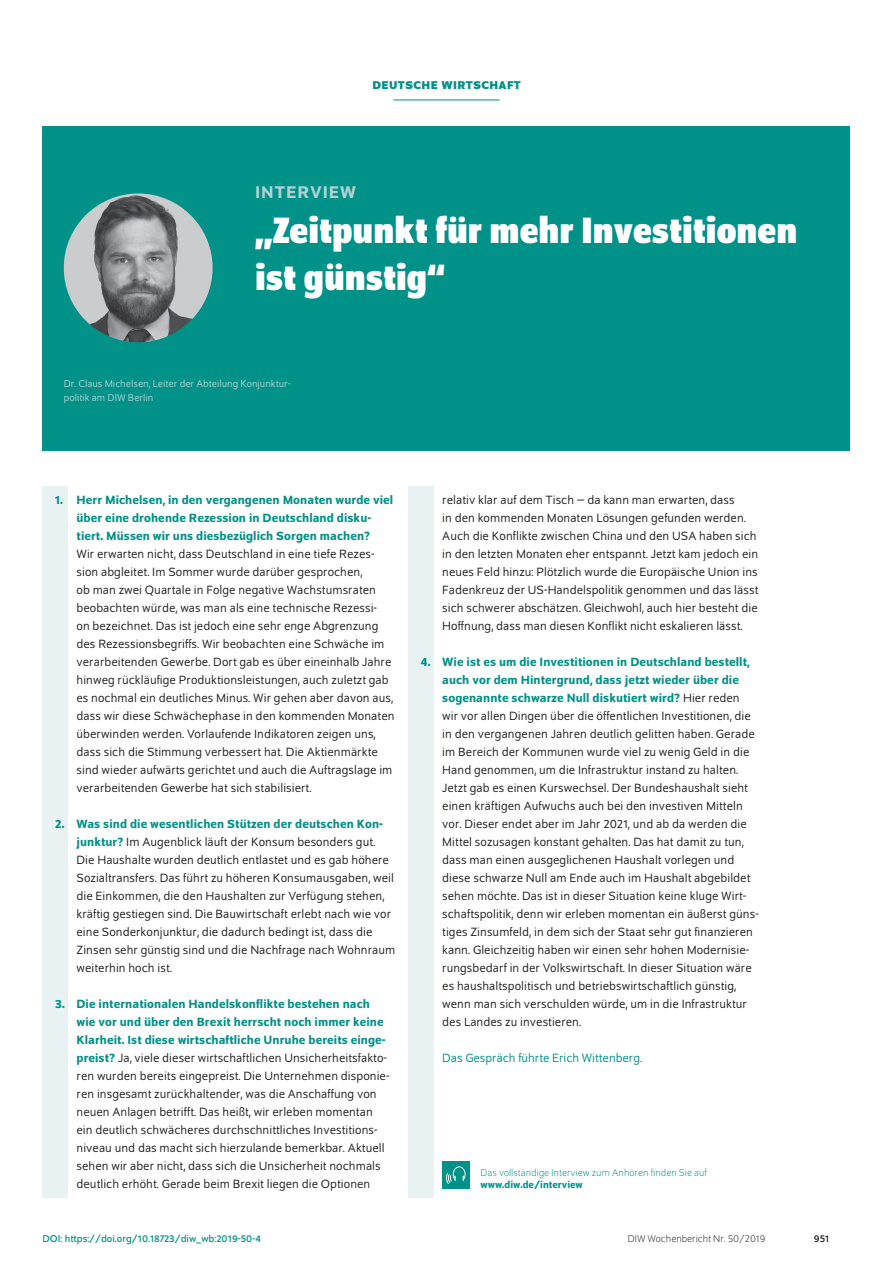
<style>
.page{position:relative;width:893px;height:1263px;background:#fff}
.page>*{position:absolute;margin:0;border:0;box-sizing:border-box;transform-origin:0 0}
.t1{font:700 semi-condensed 39px/46.8px "Schumpeter";color:#fff}
.t2{font:500 18px "Schumpeter";letter-spacing:.05em;color:#afd3d2}
.t3{font:12.75px/18px "Schumpeter Blond";letter-spacing:.005em;color:#231f20}
.t4{font:500 12.75px/18px "Schumpeter";letter-spacing:.005em;color:#009188}
.t5{font:12.75px "Schumpeter Blond";color:#009188}
.t6{font:700 12px "Schumpeter";letter-spacing:.04em;color:#009188}
.t7{font:10.5px/13.5px "Schumpeter Blond";color:#afd3d2}
.t8{font:300 10.5px "Schumpeter";color:#009188}
.t9{font:10.5px "Schumpeter";color:#009188}
.t10{font:300 10.5px "Schumpeter";color:#231f20}
.t11{font:500 10.5px "Schumpeter";color:#009188}
.t12{font:10.5px "Schumpeter";color:#231f20}
.s1{font-family:"Schumpeter";font-weight:500;color:#009188}
.s2{font-family:"Schumpeter Blond";font-weight:400;color:#231f20}
</style>
<div class="page">
<div style="left:408px;top:486px;width:26px;height:711px;background:#e9f2f2"></div>
<div style="left:43px;top:486px;width:25px;height:711px;background:#e9f2f2"></div>
<div style="left:442px;top:1161px;width:27px;height:27px;background:#009188"></div>
<svg style="left:446px;top:1166px;width:20px;height:18px"></svg>
<div style="left:43px;top:126px;width:807px;height:324px;background:#009188"></div>
<hr style="left:393px;top:100px;width:107px;height:1px;background:#009188">
<img style="left:64px;top:193px;width:149px;height:149px;border-radius:74px">
<p class="t6" style="left:372px;top:79px;width:150px">DEUTSCHE WIRTSCHAFT</p>
<h2 class="t2" style="left:255px;top:183px;width:102px">INTERVIEW</h2>
<h1 class="t1" style="left:255px;top:207px;width:544px">„Zeitpunkt für mehr Investitionen ist günstig“</h1>
<p class="t7" style="left:64px;top:377px;width:228px">Dr. Claus Michelsen, Leiter der Abteilung Konjunktur&shy;politik am DIW Berlin</p>
<p class="t4" style="left:55px;top:491px;width:339px;text-align:center">1. Herr Michelsen, in den vergangenen Monaten wurde viel über eine drohende Rezession in Deutschland disku-<br>tiert. Müssen wir uns diesbezüglich Sorgen machen?</p>
<p class="t3" style="left:77px;top:545px;width:320px">Wir erwarten nicht, dass Deutschland in eine tiefe Rezes&shy;sion abgleitet. Im Sommer wurde darüber gesprochen,<br>ob man zwei Quartale in Folge negative Wachstumsraten beobachten würde, was man als eine technische Rezessi-<br>on bezeichnet. Das ist jedoch eine sehr enge Abgrenzung des Rezessionsbegriffs. Wir beobachten eine Schwäche im verarbeitenden Gewerbe. Dort gab es über eineinhalb Jahre hinweg rückläufige Produktionsleistungen, auch zuletzt gab es nochmal ein deutliches Minus. Wir gehen aber davon aus, dass wir diese Schwächephase in den kommenden Monaten überwinden werden. Vorlaufende Indikatoren zeigen uns, dass sich die Stimmung verbessert hat. Die Aktienmärkte sind wieder aufwärts gerichtet und auch die Auftragslage im verarbeitenden Gewerbe hat sich stabilisiert.</p>
<p class="t4" style="left:55px;top:815px;width:329px">2. Was sind die wesentlichen Stützen der deutschen Kon-</p>
<p class="t3" style="left:77px;top:833px;width:320px"><span class="s1">junktur?</span> Im Augenblick läuft der Konsum besonders gut.<br>Die Haushalte wurden deutlich entlastet und es gab höhere Sozialtransfers. Das führt zu höheren Konsumausgaben, weil die Einkommen, die den Haushalten zur Verfügung stehen, kräftig gestiegen sind. Die Bauwirtschaft erlebt nach wie vor eine Sonderkonjunktur, die dadurch bedingt ist, dass die Zinsen sehr günstig sind und die Nachfrage nach Wohnraum weiterhin hoch ist.</p>
<p class="t4" style="left:77px;top:995px;width:311px;text-indent:-21px">3. Die internationalen Handelskonflikte bestehen nach wie vor und über den Brexit herrscht noch immer keine<br>Klarheit. Ist diese wirtschaftliche Unruhe bereits einge-</p>
<p class="t3" style="left:77px;top:1049px;width:314px"><span class="s1">preist?</span> Ja, viele dieser wirtschaftlichen Unsicherheitsfakto&shy;ren wurden bereits eingepreist. Die Unternehmen disponie&shy;ren insgesamt zurückhaltender, was die Anschaffung von neuen Anlagen betrifft. Das heißt, wir erleben momentan ein deutlich schwächeres durchschnittliches Investitions&shy;niveau und das macht sich hierzulande bemerkbar. Aktuell sehen wir aber nicht, dass sich die Unsicherheit nochmals deutlich erhöht. Gerade beim Brexit liegen die Optionen</p>
<p class="t3" style="left:442px;top:491px;width:318px">relativ klar auf dem Tisch – da kann man erwarten, dass<br>in den kommenden Monaten Lösungen gefunden werden.<br>Auch die Konflikte zwischen China und den USA haben sich in den letzten Monaten eher entspannt. Jetzt kam jedoch ein neues Feld hinzu: Plötzlich wurde die Europäische Union ins Fadenkreuz der US-Handelspolitik genommen und das lässt sich schwerer abschätzen. Gleichwohl, auch hier besteht die Hoffnung, dass man diesen Konflikt nicht eskalieren lässt.</p>
<p class="t4" style="left:442px;top:653px;width:309px;text-indent:-21px">4. Wie ist es um die Investitionen in Deutschland bestellt, auch vor dem Hintergrund, dass jetzt wieder über die sogenannte schwarze Null diskutiert wird? <span class="s2">Hier reden</span></p>
<p class="t3" style="left:442px;top:707px;width:318px">wir vor allen Dingen über die öffentlichen Investitionen, die in den vergangenen Jahren deutlich gelitten haben. Gerade im Bereich der Kommunen wurde viel zu wenig Geld in die Hand genommen, um die Infrastruktur instand zu halten.<br>Jetzt gab es einen Kurswechsel. Der Bundeshaushalt sieht einen kräftigen Aufwuchs auch bei den investiven Mitteln vor. Dieser endet aber im Jahr 2021, und ab da werden die Mittel sozusagen konstant gehalten. Das hat damit zu tun, dass man einen ausgeglichenen Haushalt vorlegen und diese schwarze Null am Ende auch im Haushalt abgebildet sehen möchte. Das ist in dieser Situation keine kluge Wirt&shy;schaftspolitik, denn wir erleben momentan ein äußerst güns&shy;tiges Zinsumfeld, in dem sich der Staat sehr gut finanzieren kann. Gleichzeitig haben wir einen sehr hohen Modernisie&shy;rungsbedarf in der Volkswirtschaft. In dieser Situation wäre es haushaltspolitisch und betriebswirtschaftlich günstig, wenn man sich verschulden würde, um in die Infrastruktur des Landes zu investieren.</p>
<p class="t5" style="left:442px;top:1052px;width:201px">Das Gespräch führte Erich Wittenberg.</p>
<p class="t8" style="left:480px;top:1167px;width:228px">Das vollständige Interview zum Anhören finden Sie auf</p>
<p class="t11" style="left:480px;top:1179px;width:104px">www.diw.de/interview</p>
<p class="t9" style="left:43px;top:1233px;width:220px">DOI: https://doi.org/10.18723/diw_wb:2019-50-4</p>
<p class="t10" style="left:628px;top:1234px;width:139px">DIW Wochenbericht Nr. 50/2019</p>
<p class="t12" style="left:814px;top:1233px;width:17px">951</p>
</div>
